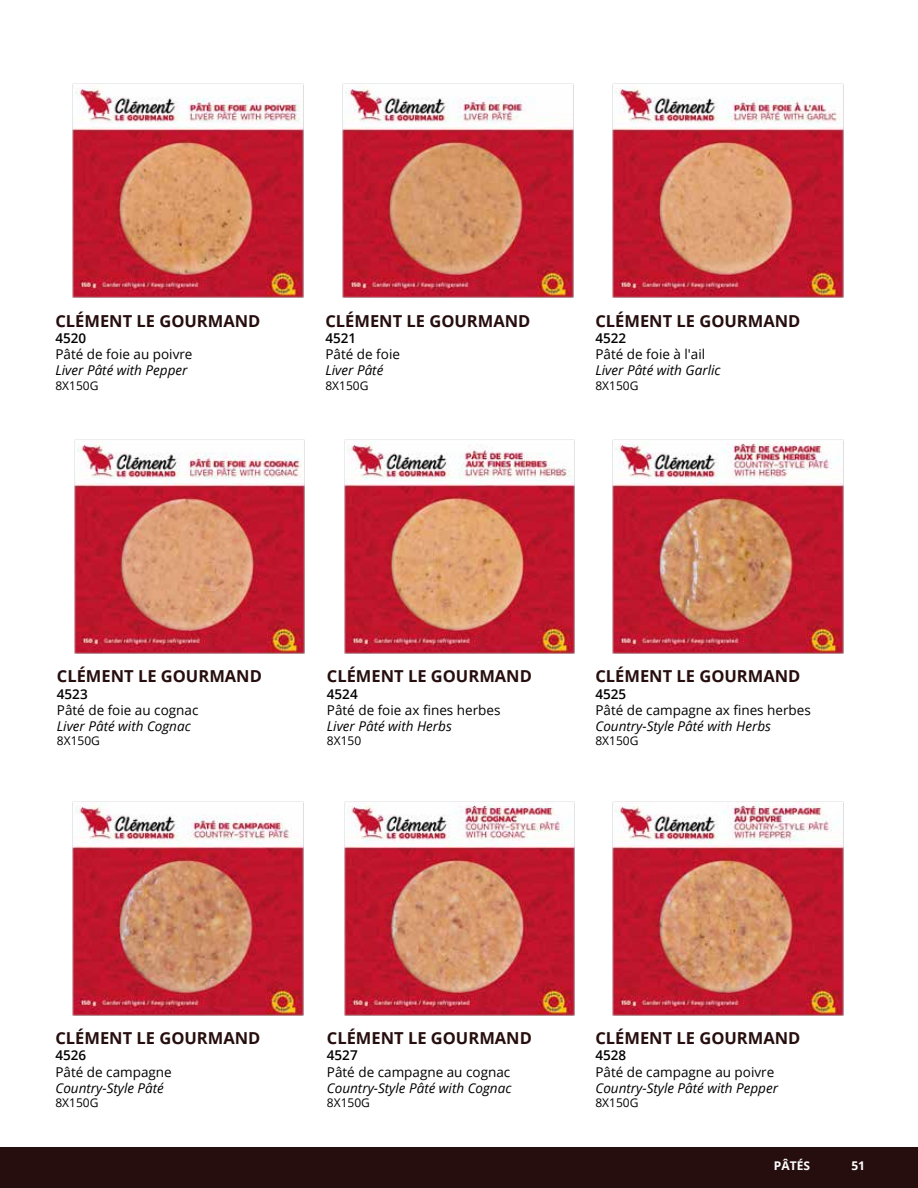
<style>
.page{position:relative;width:918px;height:1188px;background:#fff}
.page>*{position:absolute;margin:0;border:0;box-sizing:border-box;transform-origin:0 0}
.t1{font:700 16.5px "Open Sans";color:#270e0e}
.t2{font:italic 13.5px "Open Sans";color:#000}
.t3{font:13.5px "Open Sans";color:#000}
.t4{font:600 13.5px "Open Sans";color:#000}
.t5{font:12px "Open Sans";color:#000}
.t6{font:700 12px "Open Sans";color:#fff}
.s1{font-style:italic}
</style>
<div class="page">
<div style="left:0;top:1148px;width:918px;height:40px;background:#270e0e"></div>
<img style="left:72px;top:83px;width:232px;height:215px">
<img style="left:342px;top:83px;width:232px;height:215px">
<img style="left:612px;top:83px;width:232px;height:215px">
<img style="left:74px;top:439px;width:231px;height:215px">
<img style="left:344px;top:439px;width:231px;height:215px">
<img style="left:612px;top:439px;width:232px;height:215px">
<img style="left:72px;top:801px;width:232px;height:215px">
<img style="left:344px;top:801px;width:231px;height:215px">
<img style="left:612px;top:801px;width:232px;height:215px">
<p class="t1" style="left:55px;top:309px;width:206px">CLÉMENT LE GOURMAND</p>
<p class="t4" style="left:55px;top:329px;width:32px">4520</p>
<p class="t3" style="left:55px;top:345px;width:139px">Pâté de foie au poivre</p>
<p class="t2" style="left:55px;top:361px;width:134px">Liver Pâté with Pepper</p>
<p class="t5" style="left:55px;top:377px;width:45px">8X150G</p>
<p class="t1" style="left:325px;top:309px;width:206px">CLÉMENT LE GOURMAND</p>
<p class="t4" style="left:325px;top:329px;width:32px">4521</p>
<p class="t3" style="left:325px;top:345px;width:76px">Pâté de foie</p>
<p class="t2" style="left:325px;top:361px;width:59px">Liver Pâté</p>
<p class="t5" style="left:325px;top:377px;width:45px">8X150G</p>
<p class="t1" style="left:595px;top:309px;width:206px">CLÉMENT LE GOURMAND</p>
<p class="t4" style="left:595px;top:329px;width:32px">4522</p>
<p class="t3" style="left:595px;top:345px;width:111px">Pâté de foie à l'ail</p>
<p class="t2" style="left:595px;top:361px;width:127px">Liver Pâté with Garlic</p>
<p class="t5" style="left:595px;top:377px;width:45px">8X150G</p>
<p class="t1" style="left:57px;top:665px;width:206px">CLÉMENT LE GOURMAND</p>
<p class="t4" style="left:57px;top:684px;width:32px">4523</p>
<p class="t3" style="left:57px;top:701px;width:143px">Pâté de foie au cognac</p>
<p class="t2" style="left:57px;top:717px;width:135px">Liver Pâté with Cognac</p>
<p class="t5" style="left:57px;top:733px;width:45px">8X150G</p>
<p class="t1" style="left:327px;top:665px;width:206px">CLÉMENT LE GOURMAND</p>
<p class="t4" style="left:327px;top:684px;width:32px">4524</p>
<p class="t3" style="left:327px;top:701px;width:175px">Pâté de foie ax fines herbes</p>
<p class="t2" style="left:327px;top:717px;width:126px">Liver Pâté with Herbs</p>
<p class="t5" style="left:327px;top:733px;width:36px">8X150</p>
<p class="t1" style="left:595px;top:665px;width:206px">CLÉMENT LE GOURMAND</p>
<p class="t4" style="left:595px;top:684px;width:32px">4525</p>
<p class="t3" style="left:595px;top:701px;width:217px">Pâté de campagne ax fines herbes</p>
<p class="t2" style="left:595px;top:717px;width:177px">Country-Style Pâté with Herbs</p>
<p class="t5" style="left:595px;top:733px;width:45px">8X150G</p>
<p class="t1" style="left:55px;top:1026px;width:206px">CLÉMENT LE GOURMAND</p>
<p class="t4" style="left:55px;top:1046px;width:32px">4526</p>
<p class="t3" style="left:55px;top:1062px;width:118px">Pâté de campagne</p>
<p class="t2" style="left:55px;top:1079px;width:110px">Country-Style Pâté</p>
<p class="t5" style="left:55px;top:1095px;width:45px">8X150G</p>
<p class="t1" style="left:327px;top:1026px;width:206px">CLÉMENT LE GOURMAND</p>
<p class="t4" style="left:327px;top:1046px;width:32px">4527</p>
<p class="t3" style="left:327px;top:1062px;width:185px">Pâté de campagne au cognac</p>
<p class="t2" style="left:327px;top:1079px;width:186px">Country-Style Pâté with Cognac</p>
<p class="t5" style="left:327px;top:1095px;width:45px">8X150G</p>
<p class="t1" style="left:595px;top:1026px;width:206px">CLÉMENT LE GOURMAND</p>
<p class="t4" style="left:595px;top:1046px;width:32px">4528</p>
<p class="t3" style="left:595px;top:1062px;width:180px">Pâté de campagne au poivre</p>
<p class="t2" style="left:595px;top:1079px;width:184px">Country-Style Pâté with Pepper</p>
<p class="t5" style="left:595px;top:1095px;width:45px">8X150G</p>
<p class="t6" style="left:774px;top:1157px;width:38px">PÂTÉS</p>
<p class="t6" style="left:851px;top:1157px;width:15px">51</p>
<p class="t6" style="left:743px;top:1157px;width:69px">TEXT | <span class="s1">TEXT</span></p>
</div>
